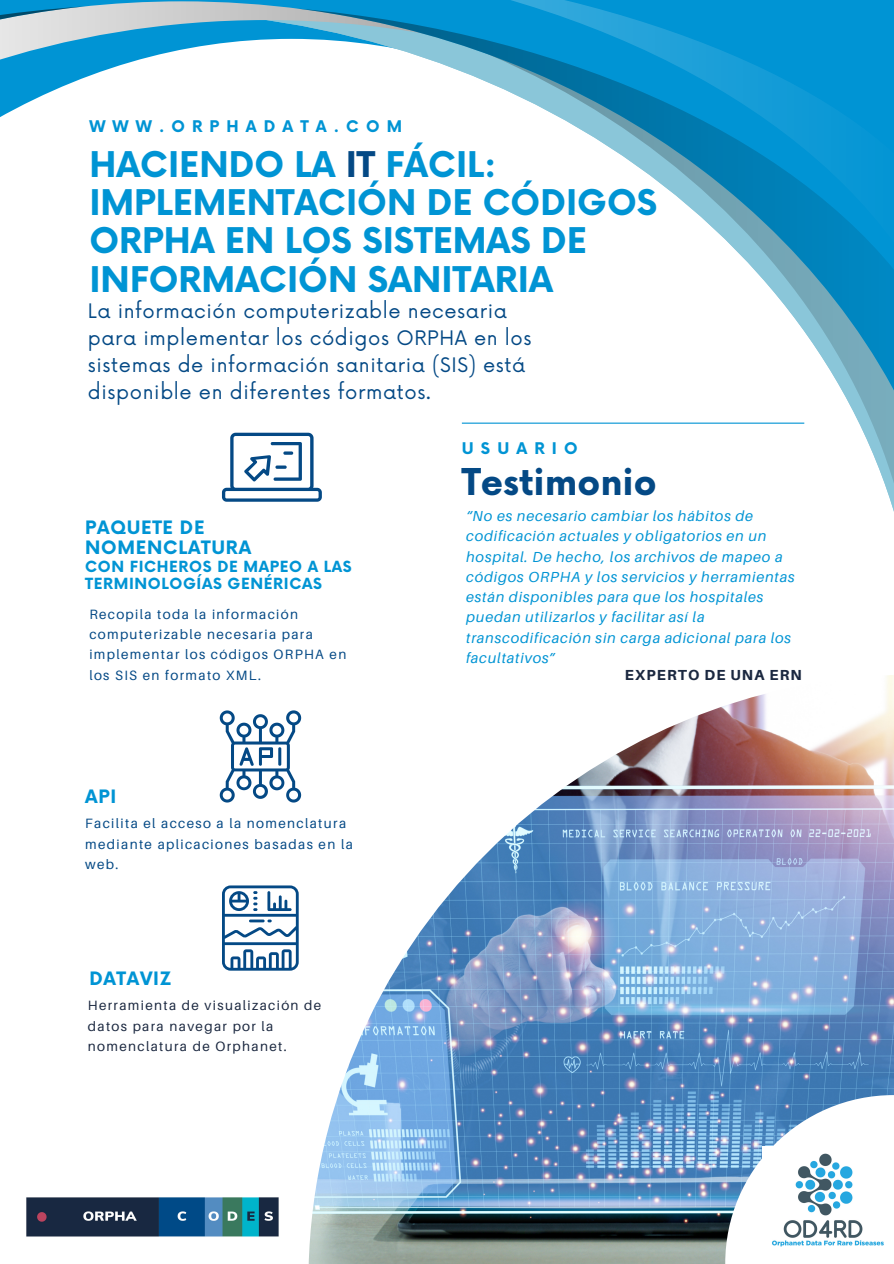
<style>
.page{position:relative;width:894px;height:1264px;background:#fff}
.page>*{position:absolute;margin:0;border:0;box-sizing:border-box;transform-origin:0 0}
.t1{font:700 36px "Now";color:#044985}
.t2{font:700 34.5px/38.2px "Now";color:#0094d4}
.t3{font:19.5px/27px "Now";letter-spacing:.03em;color:#044985}
.t4{font:700 18px/20.2px "Now";letter-spacing:.04em;color:#0094d4}
.t5{font:700 15.6px "Now";letter-spacing:.455em;color:#0094d4}
.t6{font:700 15px/16.8px "Now";letter-spacing:.04em;color:#0094d4}
.t7{font:italic 14.55px/20.2px "Aileron";letter-spacing:.06em;color:#0094d4}
.t8{font:800 14.55px "Aileron";letter-spacing:.08em;color:#1b2840}
.t9{font:13.5px/20.2px "Aileron";letter-spacing:.1em;color:#044985}
.t10{font:13.5px/20.2px "Aileron";letter-spacing:.1em;color:#1b2840}
.s1{color:#044985}
</style>
<div class="page">
<img style="left:308px;top:675px;width:585px;height:588px">
<svg style="left:0;top:0;width:296px;height:117px"></svg>
<svg style="left:461px;top:275px;width:432px;height:158px"></svg>
<svg style="left:0;top:6px;width:85px;height:18px;background:#91bccf"></svg>
<svg style="left:296px;top:0;width:597px;height:275px"></svg>
<hr style="left:462px;top:422px;width:342px;height:2px;background:#0094d4">
<svg style="left:725px;top:1095px;width:168px;height:168px"></svg>
<img style="left:26px;top:1197px;width:253px;height:40px">
<img style="left:762px;top:1146px;width:131px;height:106px">
<svg style="left:222px;top:885px;width:76px;height:85px"></svg>
<svg style="left:220px;top:710px;width:81px;height:92px"></svg>
<svg style="left:222px;top:432px;width:100px;height:69px"></svg>
<h5 class="t5" style="left:89px;top:118px;width:314px">WWW.ORPHADATA.COM</h5>
<h4 class="t2" style="left:89px;top:147px;width:569px">HACIENDO LA <span class="s1">IT</span> FÁCIL:<br>IMPLEMENTACIÓN DE CÓDIGOS<br>ORPHA EN LOS SISTEMAS DE<br>INFORMACIÓN SANITARIA</h4>
<p class="t3" style="left:88px;top:298px;width:445px">La información computerizable necesaria para implementar los códigos ORPHA en los sistemas de información sanitaria (SIS) está disponible en diferentes formatos.</p>
<p class="t4" style="left:85px;top:518px;width:167px">PAQUETE DE<br>NOMENCLATURA</p>
<p class="t6" style="left:85px;top:559px;width:268px">CON FICHEROS DE MAPEO A LAS<br>TERMINOLOGÍAS GENÉRICAS</p>
<h6 class="t9" style="left:89px;top:603px;width:258px">Recopila toda la información computerizable necesaria para implementar los códigos ORPHA en los SIS en formato XML.</h6>
<p class="t4" style="left:85px;top:787px;width:32px">API</p>
<h5 class="t9" style="left:85px;top:813px;width:269px">Facilita el acceso a la nomenclatura mediante aplicaciones basadas en la web.</h5>
<h5 class="t4" style="left:89px;top:969px;width:83px">DATAVIZ</h5>
<h2 class="t10" style="left:88px;top:995px;width:235px">Herramienta de visualización de datos para navegar por la nomenclatura de Orphanet.</h2>
<p class="t5" style="left:462px;top:440px;width:117px">USUARIO</p>
<p class="t1" style="left:462px;top:462px;width:196px">Testimonio</p>
<h3 class="t7" style="left:466px;top:505px;width:330px">“No es necesario cambiar los hábitos de codificación actuales y obligatorios en un hospital. De hecho, los archivos de mapeo a códigos ORPHA y los servicios y herramientas están disponibles para que los hospitales puedan utilizarlos y facilitar así la transcodificación sin carga adicional para los facultativos”</h3>
<p class="t8" style="left:624px;top:666px;width:178px">EXPERTO DE UNA ERN</p>
</div>
